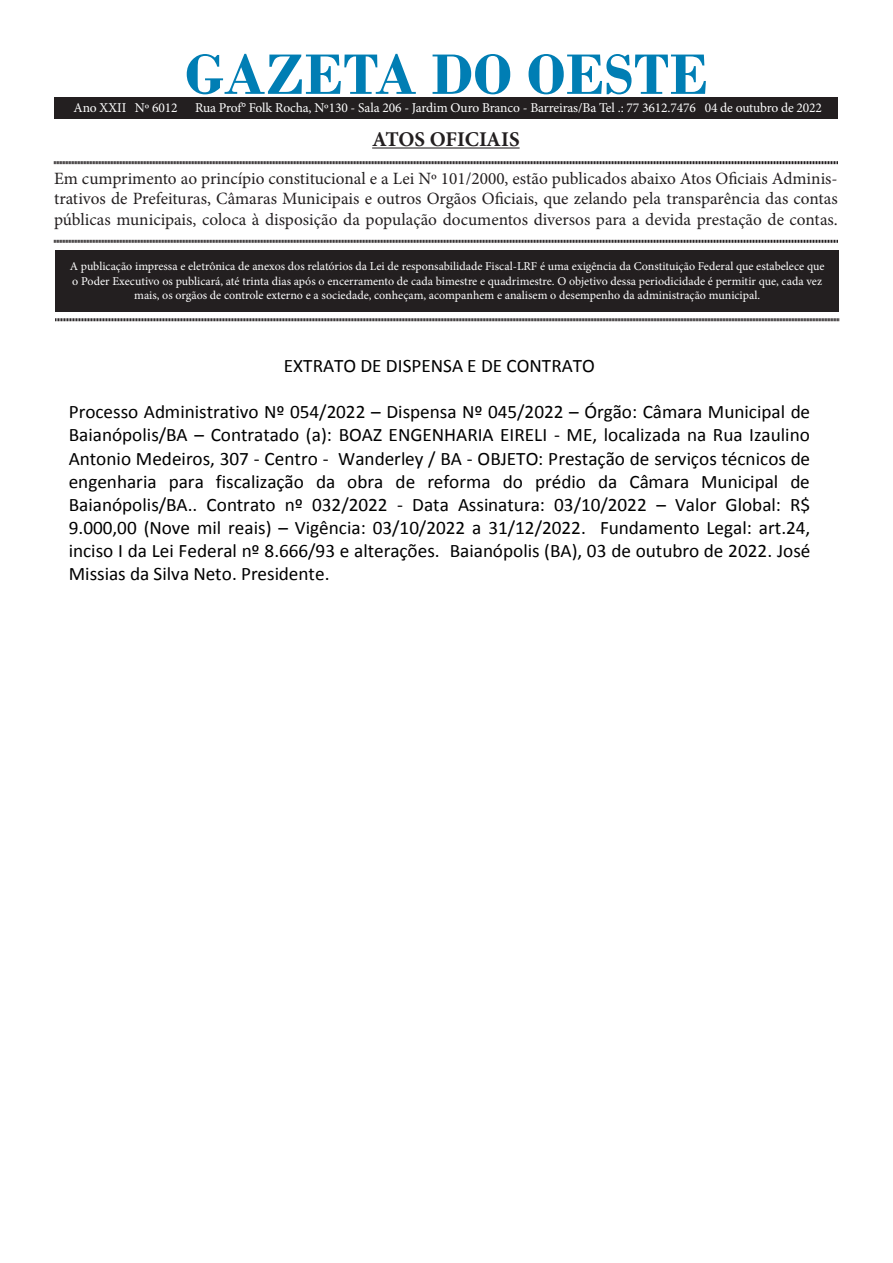
<style>
.page{position:relative;width:893px;height:1263px;background:#fff}
.page>*{position:absolute;margin:0;border:0;box-sizing:border-box;transform-origin:0 0}
.t1{font:700 60px "Bodoni";color:#007eb4}
.t2{font:700 21px "Minion Pro";letter-spacing:-.005em;color:#231f20}
.t3{font:19.05px/23.1px "Calibri";color:#000;text-align:justify}
.t4{font:17.25px/20.7px "Minion Pro";color:#231f20;text-align:justify}
.t5{font:13.5px "Minion Pro";letter-spacing:-.01em;color:#fff}
.t6{font:12px/14.4px "Minion Pro";color:#fff;text-align:center}
</style>
<div class="page">
<div style="left:55px;top:250px;width:784px;height:61px;background:#231f20"></div>
<hr style="left:372px;top:147px;width:148px;height:2px;background:#231f20">
<svg style="left:54px;top:161px;width:784px;height:4px;background:#908e8e"></svg>
<svg style="left:54px;top:239px;width:784px;height:4px;background:#908e8e"></svg>
<svg style="left:55px;top:318px;width:784px;height:4px;background:#908e8e"></svg>
<div style="left:54px;top:98px;width:784px;height:20px;background:#231f20"></div>
<p class="t1" style="left:185px;top:39px;width:525px">GAZETA DO OESTE</p>
<p class="t2" style="left:372px;top:124px;width:149px">ATOS OFICIAIS</p>
<p class="t4" style="left:54px;top:168px;width:785px">Em cumprimento ao princípio constitucional e a Lei Nº 101/2000, estão publicados abaixo Atos Oficiais Adminis&shy;trativos de Prefeituras, Câmaras Municipais e outros Orgãos Oficiais, que zelando pela transparência das contas públicas municipais, coloca à disposição da população documentos diversos para a devida prestação de contas.</p>
<p class="t6" style="left:70px;top:259px;width:756px">A publicação impressa e eletrônica de anexos dos relatórios da Lei de responsabilidade Fiscal-LRF é uma exigência da Constituição Federal que estabelece que o Poder Executivo os publicará, até trinta dias após o encerramento de cada bimestre e quadrimestre. O objetivo dessa periodicidade é permitir que, cada vez mais, os orgãos de controle externo e a sociedade, conheçam, acompanhem e analisem o desempenho da administração municipal.</p>
<p class="t5" style="left:74px;top:98px;width:106px">Ano XXII Nº 6012</p>
<p class="t5" style="left:195px;top:98px;width:628px">Rua Prof° Folk Rocha, Nº130 - Sala 206 - Jardim Ouro Branco - Barreiras/Ba Tel .: 77 3612.7476 04 de outubro de 2022</p>
<p class="t3" style="left:284px;top:354px;width:312px">EXTRATO DE DISPENSA E DE CONTRATO</p>
<p class="t3" style="left:69px;top:400px;width:743px">Processo Administrativo Nº 054/2022 – Dispensa Nº 045/2022 – Órgão: Câmara Municipal de Baianópolis/BA – Contratado (a): BOAZ ENGENHARIA EIRELI - ME, localizada na Rua Izaulino Antonio Medeiros, 307 - Centro - Wanderley / BA - OBJETO: Prestação de serviços técnicos de engenharia para fiscalização da obra de reforma do prédio da Câmara Municipal de Baianópolis/BA.. Contrato nº 032/2022 - Data Assinatura: 03/10/2022 – Valor Global: R$ 9.000,00 (Nove mil reais) – Vigência: 03/10/2022 a 31/12/2022. Fundamento Legal: art.24, inciso I da Lei Federal nº 8.666/93 e alterações. Baianópolis (BA), 03 de outubro de 2022. José Missias da Silva Neto. Presidente.</p>
</div>
